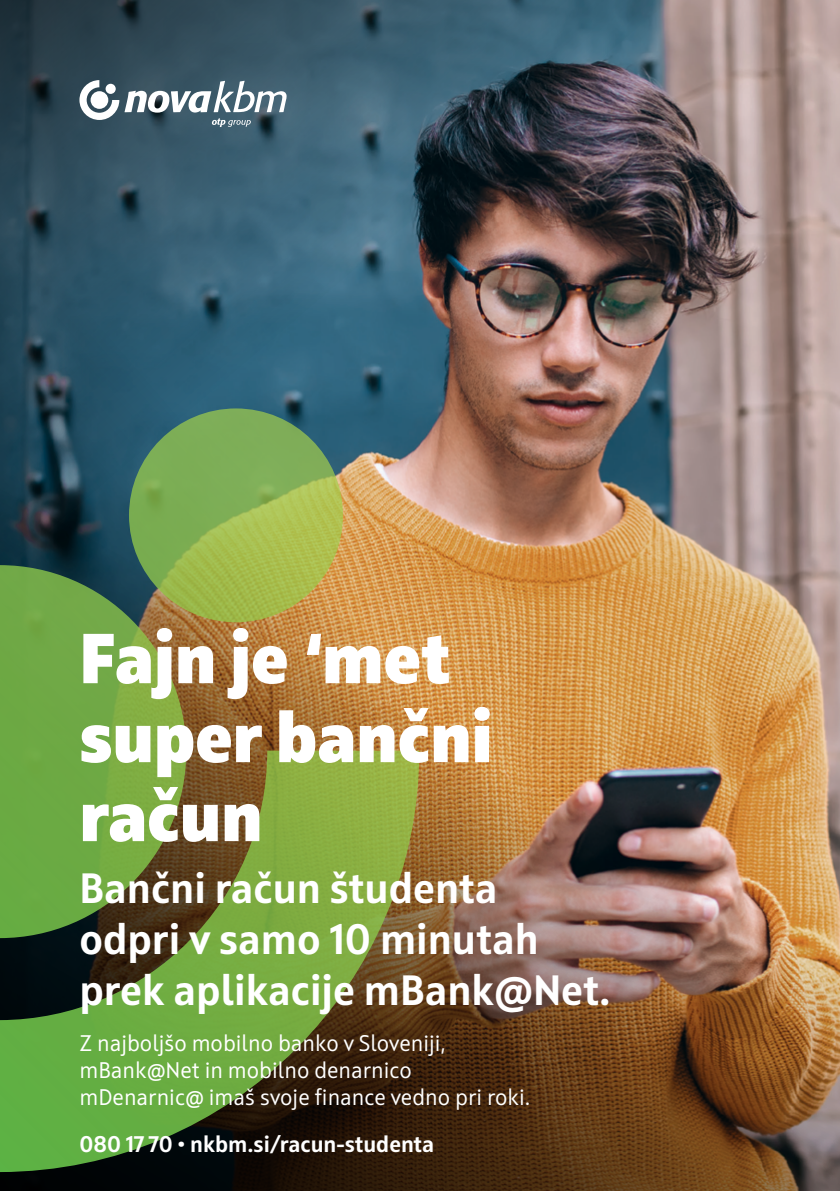
<style>
.page{position:relative;width:840px;height:1191px;background:#fff}
.page>*{position:absolute;margin:0;border:0;box-sizing:border-box;transform-origin:0 0}
.t1{font:800 70.4px/79px "Squad";color:#fff}
.t2{font:700 42.2px/50.8px "Squad";color:#fff}
.t3{font:22.6px/27px "Squad";color:#fff}
.t4{font:700 22.6px "Squad";color:#fff}
</style>
<div class="page">
<img style="left:698px;top:0;width:141px;height:188px">
<svg style="left:698px;top:188px;width:141px;height:297px;background:#a38e8a"></svg>
<img style="left:0;top:0;width:698px;height:485px">
<img style="left:0;top:485px;width:839px;height:706px">
<img style="left:0;top:408px;width:419px;height:764px">
<svg style="left:79px;top:80px;width:207px;height:47px"></svg>
<h1 class="t1" style="left:79px;top:619px;width:414px">Fajn je ‘met super bančni račun</h1>
<h2 class="t2" style="left:79px;top:862px;width:532px">Bančni račun študenta<br>odpri v samo 10 minutah prek aplikacije mBank@Net.</h2>
<p class="t3" style="left:79px;top:1030px;width:452px">Z najboljšo mobilno banko v Sloveniji, mBank@Net in mobilno denarnico mDenarnic@ imaš svoje finance vedno pri roki.</p>
<p class="t4" style="left:79px;top:1129px;width:356px">080 17 70 • nkbm.si/racun-studenta</p>
</div>
